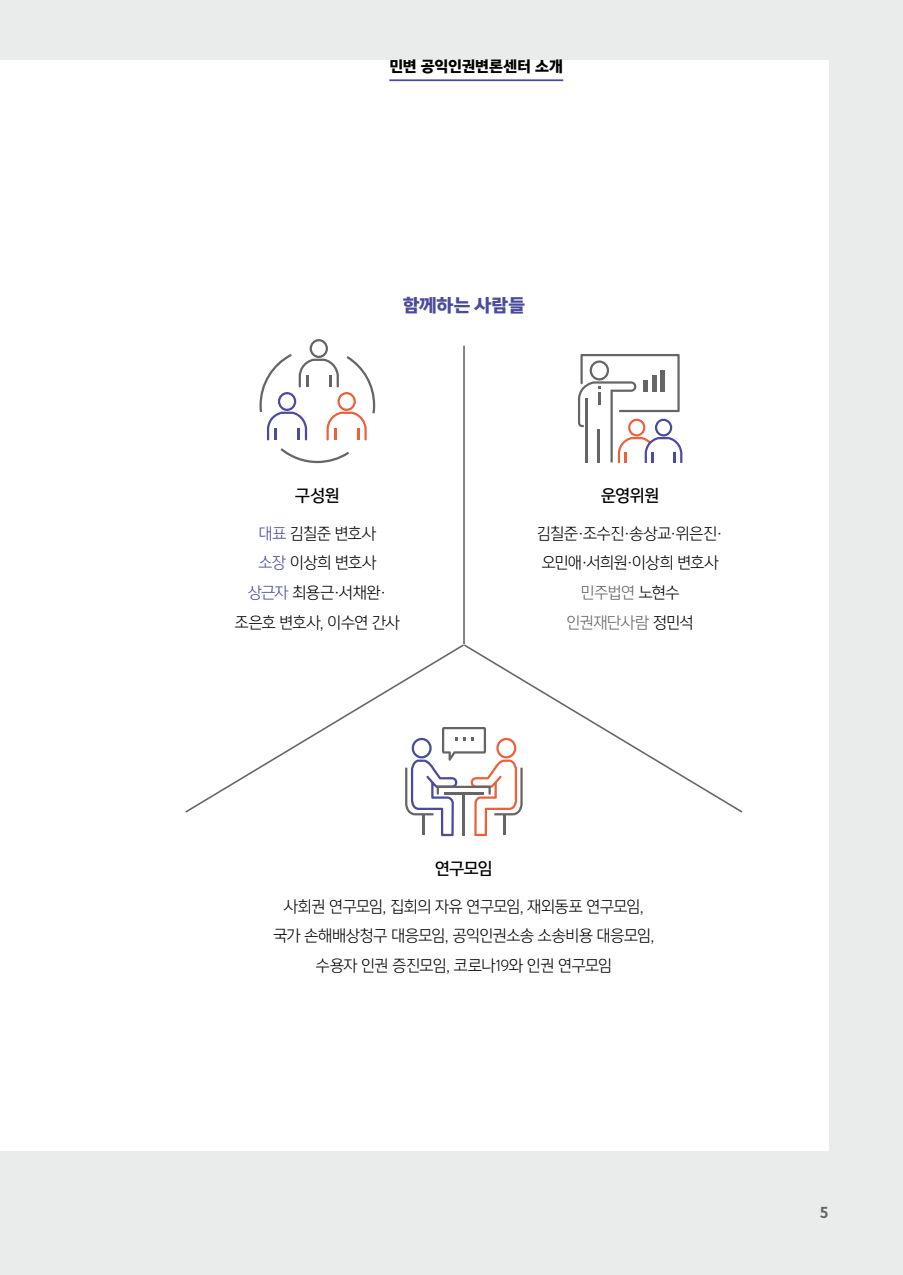
<style>
.page{position:relative;width:903px;height:1275px;background:#eaebeb}
.page>*{position:absolute;margin:0;border:0;box-sizing:border-box;transform-origin:0 0}
.t1{font:16.62px "Yoon Gothic Pro 790";letter-spacing:.005em;color:#4a4b9d}
.t2{font:15.75px/29.8px "Yoon Gothic Pro 730";letter-spacing:-.02em;color:#000;text-align:center}
.t3{font:15.75px "Yoon Gothic Pro 760";letter-spacing:-.025em;color:#000}
.t4{font:14px "Yoon Gothic Pro 790";letter-spacing:-.02em;color:#000}
.t5{font:13.12px "Yoon Gothic Pro 790";color:#666464}
.s1{color:#4a4b9d}
.s2{color:#666464}
</style>
<div class="page">
<div style="left:0;top:60px;width:828px;height:1091px;background:#fff"></div>
<hr style="left:463px;top:346px;width:2px;height:298px;background:#666464">
<svg style="left:185px;top:644px;width:278px;height:169px"></svg>
<svg style="left:463px;top:643px;width:280px;height:170px"></svg>
<svg style="left:281px;top:448px;width:68px;height:15px"></svg>
<svg style="left:259px;top:339px;width:116px;height:101px"></svg>
<svg style="left:578px;top:354px;width:104px;height:109px"></svg>
<div style="left:643px;top:381px;width:5px;height:11px;background:#666464"></div>
<hr style="left:652px;top:375px;width:4px;height:17px;background:#666464">
<div style="left:660px;top:370px;width:5px;height:22px;background:#666464"></div>
<svg style="left:405px;top:727px;width:118px;height:109px"></svg>
<hr style="left:422px;top:814px;width:2px;height:21px;background:#666464">
<hr style="left:503px;top:814px;width:2px;height:21px;background:#666464">
<hr style="left:389px;top:79px;width:174px;height:2px;background:#4a4b9d">
<p class="t4" style="left:389px;top:56px;width:175px">민변 공익인권변론센터 소개</p>
<p class="t1" style="left:403px;top:293px;width:124px">함께하는 사람들</p>
<p class="t3" style="left:295px;top:485px;width:46px">구성원</p>
<p class="t2" style="left:235px;top:518px;width:166px"><span class="s1">대표</span> 김칠준 변호사<br><span class="s1">소장</span> 이상희 변호사<br><span class="s1">상근자</span> 최용근·서채완· 조은호 변호사, 이수연 간사</p>
<p class="t3" style="left:601px;top:485px;width:60px">운영위원</p>
<p class="t2" style="left:537px;top:518px;width:187px">김칠준·조수진·송상교·위은진· 오민애·서희원·이상희 변호사 <span class="s2">민주법연</span> 노현수<br><span class="s2">인권재단사람</span> 정민석</p>
<p class="t3" style="left:435px;top:858px;width:59px">연구모임</p>
<p class="t2" style="left:273px;top:891px;width:383px">사회권 연구모임, 집회의 자유 연구모임, 재외동포 연구모임, 국가 손해배상청구 대응모임, 공익인권소송 소송비용 대응모임, 수용자 인권 증진모임, 코로나19와 인권 연구모임</p>
<p class="t5" style="left:820px;top:1202px;width:10px">5</p>
</div>
